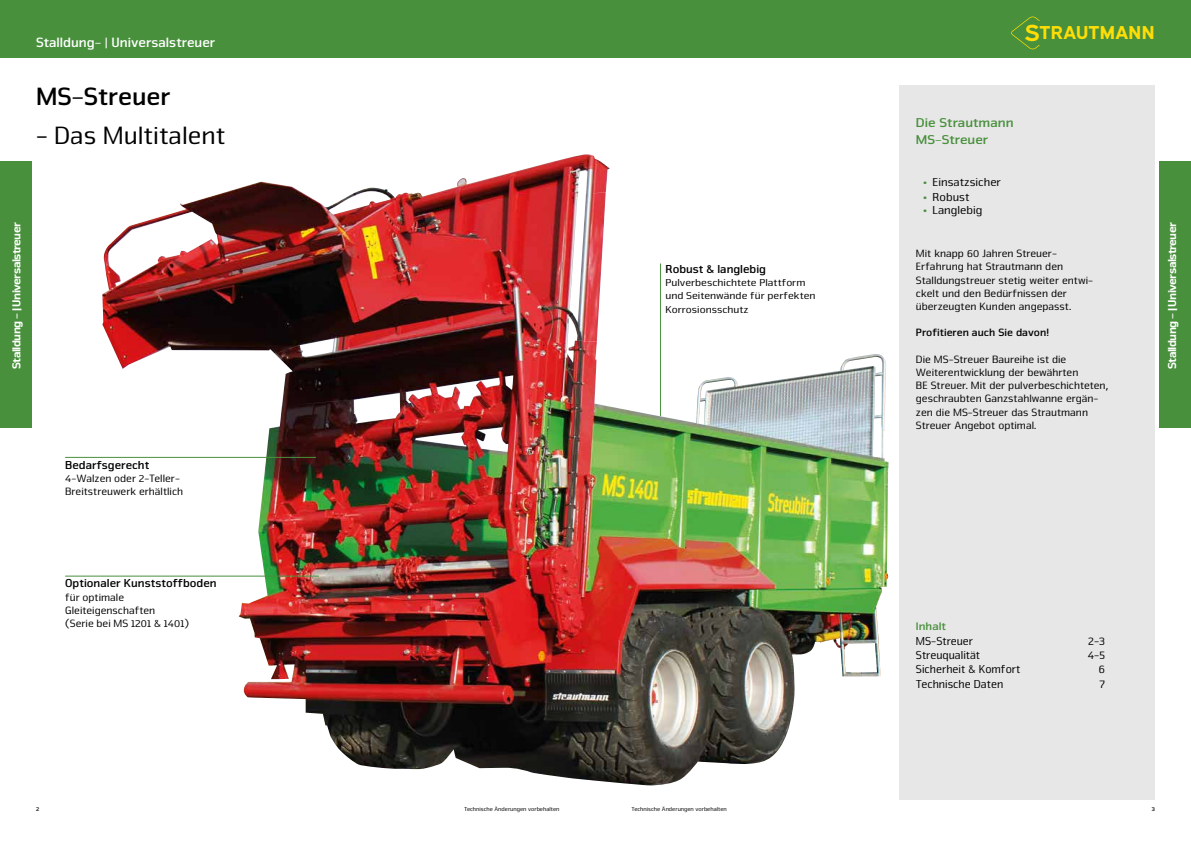
<style>
.page{position:relative;width:1191px;height:842px;background:#fff}
.page>*{position:absolute;margin:0;border:0;box-sizing:border-box;transform-origin:0 0}
.t1{font:26px "Nuri Pro";color:#000}
.t2{font:700 26px "Nuri Pro";color:#000}
.t3{font:700 18.7px "Expressway Rg";color:#ffdd06}
.t4{font:700 14px "Nuri Pro";color:#fff}
.t5{font:700 13.3px/16.8px "Nuri Pro";color:#48903c;scale:1.05 1}
.t6{font:12px "Nuri Pro";color:#000;scale:.95 1}
.t7{font:700 12px "Nuri Pro";color:#000}
.t8{font:900 12px "Nuri Pro";letter-spacing:-.05em;color:#fff}
.t9{font:12px "Nuri Pro";color:#000}
.t10{font:700 11.4px "Nuri Pro";color:#48903c;scale:1.05 1}
.t11{font:11px/13.2px "Nuri Pro";color:#000}
.t12{font:700 11px "Nuri Pro";color:#000}
.t13{font:10.4px/13.2px "Nuri Pro";color:#000;scale:1.05 1}
.t14{font:6px "Nuri Pro";color:#000}
.t15{font:700 6px "Nuri Pro";color:#000}
.s1{font-weight:400}
.s2{font-size:23.4px}
.s3{font-weight:700;font-size:11px;color:#48903c}
</style>
<div class="page">
<div style="left:0;top:0;width:1191px;height:57px;background:#48903c"></div>
<svg style="left:1011px;top:16px;width:28px;height:33px"></svg>
<div style="left:899px;top:85px;width:256px;height:714px;background:#e7e7e7"></div>
<img style="left:102px;top:155px;width:786px;height:631px">
<hr style="left:65px;top:457px;width:251px;height:1px;background:#48903c">
<hr style="left:65px;top:576px;width:254px;height:1px;background:#48903c">
<hr style="left:660px;top:263px;width:1px;height:153px;background:#48903c">
<div style="left:0;top:162px;width:31px;height:266px;background:#48903c"></div>
<div style="left:1159px;top:162px;width:32px;height:266px;background:#48903c"></div>
<p class="t4" style="left:36px;top:34px;width:181px">Stalldung- <span class="s1">|</span> Universalstreuer</p>
<h2 class="t3" style="left:1024px;top:18px;width:132px"><span class="s2">S</span>TRAUTMANN</h2>
<h1 class="t2" style="left:36px;top:81px;width:136px">MS-Streuer</h1>
<h1 class="t1" style="left:36px;top:120px;width:191px">- Das Multitalent</h1>
<p class="t5" style="left:916px;top:114px;width:95px">Die Strautmann<br>MS-Streuer</p>
<p class="t9" style="left:923px;top:176px;width:80px"><span class="s3">•</span> Einsatzsicher</p>
<p class="t9" style="left:923px;top:190px;width:48px"><span class="s3">•</span> Robust</p>
<p class="t9" style="left:923px;top:203px;width:61px"><span class="s3">•</span> Langlebig</p>
<p class="t11" style="left:916px;top:247px;width:179px">Mit knapp 60 Jahren Streuer-<br>Erfahrung hat Strautmann den<br>Stalldungstreuer stetig weiter entwi&shy;ckelt und den Bedürfnissen der überzeugten Kunden angepasst.</p>
<p class="t12" style="left:916px;top:326px;width:135px">Profitieren auch Sie davon!</p>
<p class="t11" style="left:916px;top:353px;width:194px">Die MS-Streuer Baureihe ist die Weiterentwicklung der bewährten<br>BE Streuer. Mit der pulverbeschichteten, geschraubten Ganzstahlwanne ergän&shy;zen die MS-Streuer das Strautmann Streuer Angebot optimal.</p>
<p class="t8" style="left:9px;top:369px;width:148px;rotate:-90deg">Stalldung - | Universalstreuer</p>
<p class="t8" style="left:1165px;top:369px;width:148px;rotate:-90deg">Stalldung - | Universalstreuer</p>
<p class="t7" style="left:665px;top:262px;width:102px">Robust &amp; langlebig</p>
<p class="t13" style="left:665px;top:276px;width:144px">Pulverbeschichtete Plattform und Seitenwände für perfekten<br>Korrosionsschutz</p>
<p class="t7" style="left:65px;top:457px;width:86px">Bedarfsgerecht</p>
<p class="t11" style="left:65px;top:472px;width:119px">4-Walzen oder 2-Teller-<br>Breitstreuwerk erhältlich</p>
<p class="t7" style="left:65px;top:576px;width:153px">Optionaler Kunststoffboden</p>
<p class="t11" style="left:65px;top:590px;width:125px">für optimale<br>Gleiteigenschaften<br>(Serie bei MS 1201 &amp; 1401)</p>
<p class="t10" style="left:916px;top:620px;width:30px">Inhalt</p>
<p class="t6" style="left:916px;top:634px;width:62px">MS-Streuer</p>
<p class="t6" style="left:1088px;top:634px;width:19px">2-3</p>
<p class="t6" style="left:916px;top:648px;width:69px">Streuqualität</p>
<p class="t6" style="left:1087px;top:648px;width:20px">4-5</p>
<p class="t6" style="left:916px;top:663px;width:111px">Sicherheit &amp; Komfort</p>
<p class="t6" style="left:1098px;top:663px;width:8px">6</p>
<p class="t6" style="left:916px;top:677px;width:93px">Technische Daten</p>
<p class="t6" style="left:1099px;top:677px;width:7px">7</p>
<p class="t15" style="left:36px;top:805px;width:5px">2</p>
<p class="t14" style="left:464px;top:805px;width:97px">Technische Änderungen vorbehalten</p>
<p class="t14" style="left:631px;top:805px;width:97px">Technische Änderungen vorbehalten</p>
<p class="t15" style="left:1151px;top:805px;width:5px">3</p>
</div>
